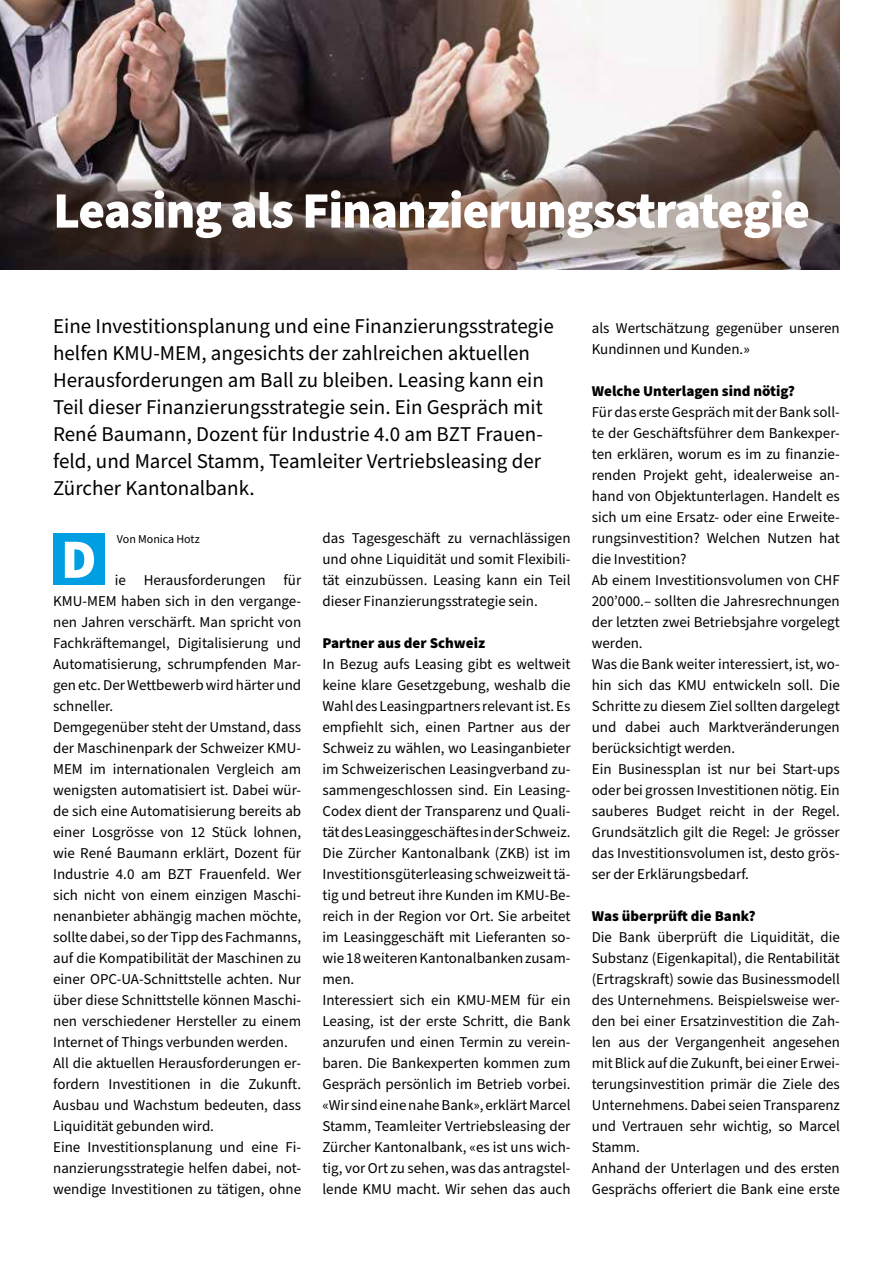
<style>
.page{position:relative;width:893px;height:1263px;background:#fff}
.page>*{position:absolute;margin:0;border:0;box-sizing:border-box;transform-origin:0 0}
.t1{font:900 55.5px "Source Sans Pro";color:#fff}
.t2{font:900 51px "Source Sans Pro";letter-spacing:-.02em;color:#fff}
.t3{font:21px/27px "Source Sans Pro";color:#000}
.t4{font:15px/21px "Source Sans Pro";color:#000}
.t5{font:900 15px "Source Sans Pro";color:#000}
.t6{font:12px "Source Sans Pro";color:#000}
</style>
<div class="page">
<img style="left:0;top:0;width:840px;height:270px">
<svg style="left:47px;top:179px;width:769px;height:81px;background:#67564f"></svg>
<div style="left:53px;top:534px;width:51px;height:51px;background:#009ee3"></div>
<h2 class="t2" style="left:53px;top:175px;width:758px">Leasing als Finanzierungsstrategie</h2>
<p class="t3" style="left:53px;top:313px;width:502px">Eine Investitionsplanung und eine Finanzierungsstrategie helfen KMU-MEM, angesichts der zahlreichen aktuellen Herausforderungen am Ball zu bleiben. Leasing kann ein Teil dieser Finanzierungsstrategie sein. Ein Gespräch mit René Baumann, Dozent für Industrie 4.0 am BZT Frauen&shy;feld, und Marcel Stamm, Teamleiter Vertriebsleasing der Zürcher Kantonalbank.</p>
<p class="t6" style="left:117px;top:531px;width:84px">Von Monica Hotz</p>
<h1 class="t1" style="left:61px;top:521px;width:37px">D</h1>
<p class="t4" style="left:53px;top:570px;width:250px;text-indent:62px">ie Herausforderungen für KMU-MEM haben sich in den vergange&shy;nen Jahren verschärft. Man spricht von Fachkräftemangel, Digitalisierung und Automatisierung, schrumpfenden Mar&shy;gen etc. Der Wettbewerb wird härter und schneller.<br>Demgegenüber steht der Umstand, dass der Maschinenpark der Schweizer KMU-MEM im internationalen Vergleich am wenigsten automatisiert ist. Dabei wür&shy;de sich eine Automatisierung bereits ab einer Losgrösse von 12 Stück lohnen, wie René Baumann erklärt, Dozent für Industrie 4.0 am BZT Frauenfeld. Wer sich nicht von einem einzigen Maschi&shy;nenanbieter abhängig machen möchte, sollte dabei, so der Tipp des Fachmanns, auf die Kompatibilität der Maschinen zu einer OPC-UA-Schnittstelle achten. Nur über diese Schnittstelle können Maschi&shy;nen verschiedener Hersteller zu einem Internet of Things verbunden werden.<br>All die aktuellen Herausforderungen er&shy;fordern Investitionen in die Zukunft.<br>Ausbau und Wachstum bedeuten, dass Liquidität gebunden wird.<br>Eine Investitionsplanung und eine Fi&shy;nanzierungsstrategie helfen dabei, not&shy;wendige Investitionen zu tätigen, ohne</p>
<p class="t4" style="left:322px;top:528px;width:250px;text-align:justify">das Tagesgeschäft zu vernachlässigen und ohne Liquidität und somit Flexibili&shy;tät einzubüssen. Leasing kann ein Teil dieser Finanzierungsstrategie sein.</p>
<p class="t5" style="left:322px;top:632px;width:164px">Partner aus der Schweiz</p>
<p class="t4" style="left:322px;top:654px;width:250px">In Bezug aufs Leasing gibt es weltweit keine klare Gesetzgebung, weshalb die Wahl des Leasingpartners relevant ist. Es empfiehlt sich, einen Partner aus der Schweiz zu wählen, wo Leasinganbieter im Schweizerischen Leasingverband zu&shy;sammengeschlossen sind. Ein Leasing-Codex dient der Transparenz und Quali&shy;tät des Leasinggeschäftes in der Schweiz.<br>Die Zürcher Kantonalbank (ZKB) ist im Investitionsgüterleasing schweizweit tä&shy;tig und betreut ihre Kunden im KMU-Be&shy;reich in der Region vor Ort. Sie arbeitet im Leasinggeschäft mit Lieferanten so&shy;wie 18 weiteren Kantonalbanken zusam&shy;men.<br>Interessiert sich ein KMU-MEM für ein Leasing, ist der erste Schritt, die Bank anzurufen und einen Termin zu verein&shy;baren. Die Bankexperten kommen zum Gespräch persönlich im Betrieb vorbei. «Wir sind eine nahe Bank», erklärt Marcel Stamm, Teamleiter Vertriebsleasing der Zürcher Kantonalbank, «es ist uns wich&shy;tig, vor Ort zu sehen, was das antragstel&shy;lende KMU macht. Wir sehen das auch</p>
<p class="t4" style="left:592px;top:318px;width:250px">als Wertschätzung gegenüber unseren<br>Kundinnen und Kunden.»</p>
<p class="t5" style="left:592px;top:380px;width:205px">Welche Unterlagen sind nötig?</p>
<p class="t4" style="left:592px;top:402px;width:250px">Für das erste Gespräch mit der Bank soll&shy;te der Geschäftsführer dem Bankexper&shy;ten erklären, worum es im zu finanzie&shy;renden Projekt geht, idealerweise an&shy;hand von Objektunterlagen. Handelt es sich um eine Ersatz- oder eine Erweite&shy;rungsinvestition? Welchen Nutzen hat die Investition?<br>Ab einem Investitionsvolumen von CHF 200’000.– sollten die Jahresrechnungen der letzten zwei Betriebsjahre vorgelegt werden.<br>Was die Bank weiter interessiert, ist, wo&shy;hin sich das KMU entwickeln soll. Die Schritte zu diesem Ziel sollten dargelegt und dabei auch Marktveränderungen berücksichtigt werden.<br>Ein Businessplan ist nur bei Start-ups oder bei grossen Investitionen nötig. Ein sauberes Budget reicht in der Regel.<br>Grundsätzlich gilt die Regel: Je grösser das Investitionsvolumen ist, desto grös&shy;ser der Erklärungsbedarf.</p>
<p class="t5" style="left:592px;top:905px;width:166px">Was überprüft die Bank?</p>
<p class="t4" style="left:592px;top:927px;width:250px">Die Bank überprüft die Liquidität, die Substanz (Eigenkapital), die Rentabilität (Ertragskraft) sowie das Businessmodell des Unternehmens. Beispielsweise wer&shy;den bei einer Ersatzinvestition die Zah&shy;len aus der Vergangenheit angesehen mit Blick auf die Zukunft, bei einer Erwei&shy;terungsinvestition primär die Ziele des Unternehmens. Dabei seien Transparenz und Vertrauen sehr wichtig, so Marcel Stamm.<br>Anhand der Unterlagen und des ersten Gesprächs offeriert die Bank eine erste</p>
</div>
